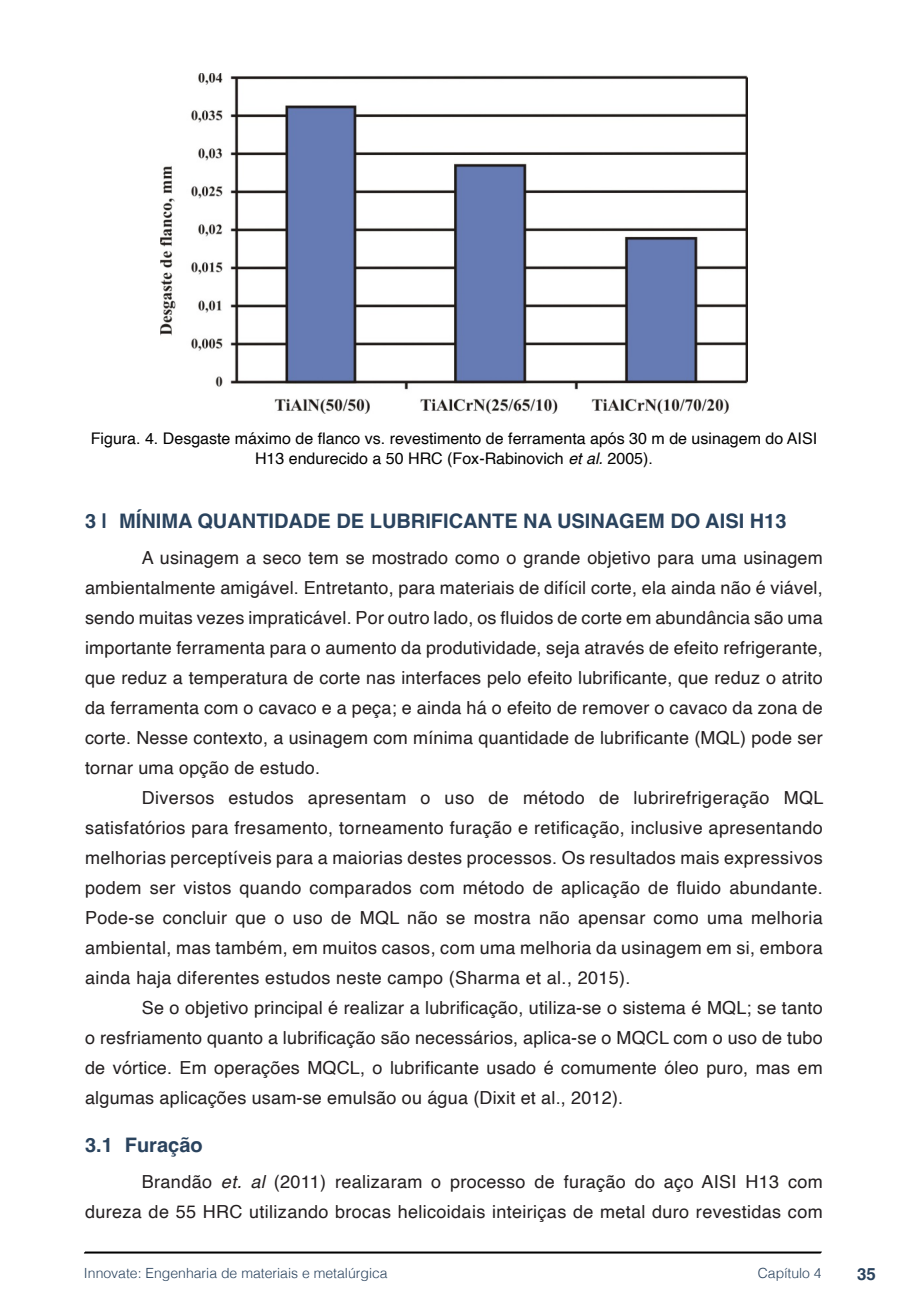
<style>
.page{position:relative;width:908px;height:1304px;background:#fff}
.page>*{position:absolute;margin:0;border:0;box-sizing:border-box;transform-origin:0 0}
.t1{font:700 20px "Helvetica";color:#2a435e}
.txt{font:18px/30px "Helvetica";letter-spacing:.02em;color:#231f20;text-align:justify}
.t2{font:700 16.8px "Helvetica";color:#2a435e}
.imagens_graf_tab{font:16px/19.2px "Helvetica";color:#000;text-align:center}
.t3{font:300 14px "Helvetica";color:#2a435e}
.s1{font-style:italic}
</style>
<div class="page">
<svg style="left:84px;top:1251px;width:737px;height:3px;background:#515151"></svg>
<img style="left:160px;top:74px;width:587px;height:340px">
<p class="imagens_graf_tab" style="left:91px;top:430px;width:727px">Figura. 4. Desgaste máximo de flanco vs. revestimento de ferramenta após 30 m de usinagem do AISI<br>H13 endurecido a 50 HRC (Fox-Rabinovich <span class="s1">et al.</span> 2005).</p>
<p class="t1" style="left:85px;top:509px;width:702px">3 | MÍNIMA QUANTIDADE DE LUBRIFICANTE NA USINAGEM DO AISI H13</p>
<p class="txt" style="left:85px;top:543px;width:738px;text-indent:57px">A usinagem a seco tem se mostrado como o grande objetivo para uma usinagem ambientalmente amigável. Entretanto, para materiais de difícil corte, ela ainda não é viável, sendo muitas vezes impraticável. Por outro lado, os fluidos de corte em abundância são uma importante ferramenta para o aumento da produtividade, seja através de efeito refrigerante, que reduz a temperatura de corte nas interfaces pelo efeito lubrificante, que reduz o atrito da ferramenta com o cavaco e a peça; e ainda há o efeito de remover o cavaco da zona de corte. Nesse contexto, a usinagem com mínima quantidade de lubrificante (MQL) pode ser tornar uma opção de estudo.</p>
<p class="txt" style="left:85px;top:783px;width:739px;text-indent:57px">Diversos estudos apresentam o uso de método de lubrirefrigeração MQL satisfatórios para fresamento, torneamento furação e retificação, inclusive apresentando melhorias perceptíveis para a maiorias destes processos. Os resultados mais expressivos podem ser vistos quando comparados com método de aplicação de fluido abundante.<br>Pode-se concluir que o uso de MQL não se mostra não apensar como uma melhoria ambiental, mas também, em muitos casos, com uma melhoria da usinagem em si, embora ainda haja diferentes estudos neste campo (Sharma et al., 2015).</p>
<p class="txt" style="left:85px;top:993px;width:738px;text-indent:57px">Se o objetivo principal é realizar a lubrificação, utiliza-se o sistema é MQL; se tanto o resfriamento quanto a lubrificação são necessários, aplica-se o MQCL com o uso de tubo de vórtice. Em operações MQCL, o lubrificante usado é comumente óleo puro, mas em algumas aplicações usam-se emulsão ou água (Dixit et al., 2012).</p>
<p class="t1" style="left:85px;top:1133px;width:119px">3.1 Furação</p>
<p class="txt" style="left:85px;top:1167px;width:738px;text-align:right">Brandão <span class="s1">et. al</span> (2011) realizaram o processo de furação do aço AISI H13 com dureza de 55 HRC utilizando brocas helicoidais inteiriças de metal duro revestidas com</p>
<p class="t3" style="left:84px;top:1261px;width:305px">Innovate: Engenharia de materiais e metalúrgica</p>
<p class="t3" style="left:757px;top:1261px;width:65px">Capítulo 4</p>
<p class="t2" style="left:856px;top:1264px;width:20px">35</p>
</div>
